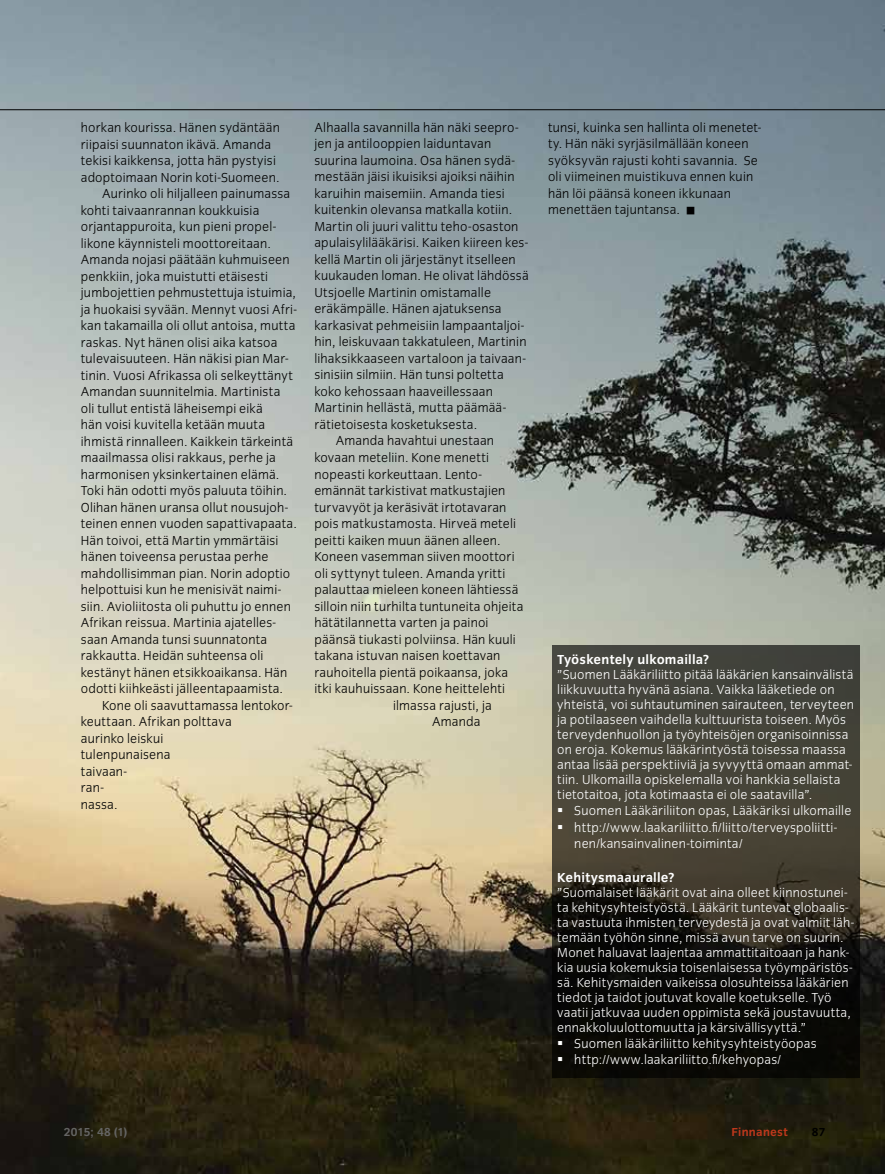
<style>
.page{position:relative;width:885px;height:1174px;background:#fff}
.page>*{position:absolute;margin:0;border:0;box-sizing:border-box;transform-origin:0 0}
.t1{font:300 13.5px/16.5px "Congress Sans";letter-spacing:.015em;color:#000}
.t2{font:300 13.5px/15px "Congress Sans";letter-spacing:.015em;color:#fff}
.t3{font:700 13.5px "Congress Sans";letter-spacing:.015em;color:#fff}
.t4{font:700 12px "Congress Sans";letter-spacing:.015em;color:#646463}
.t5{font:700 12px "Congress Sans";letter-spacing:.02em;color:#be381c}
.t6{font:700 12px "Congress Sans";color:#000}
</style>
<div class="page">
<img style="left:0;top:0;width:884px;height:1174px">
<hr style="left:0;top:109px;width:884px;height:1px;background:#000">
<svg style="left:552px;top:645px;width:307px;height:432px;background:#2e2c24"></svg>
<svg style="left:686px;top:207px;width:8px;height:7px"></svg>
<svg style="left:558px;top:808px;width:4px;height:4px"></svg>
<svg style="left:558px;top:824px;width:4px;height:4px"></svg>
<svg style="left:558px;top:1041px;width:4px;height:4px"></svg>
<svg style="left:558px;top:1057px;width:4px;height:4px"></svg>
<p class="t1" style="left:81px;top:119px;width:200px">horkan kourissa. Hänen sydäntään</p>
<p class="t1" style="left:81px;top:136px;width:192px">riipaisi suunnaton ikävä. Amanda</p>
<p class="t1" style="left:81px;top:152px;width:196px">tekisi kaikkensa, jotta hän pystyisi</p>
<p class="t1" style="left:81px;top:169px;width:200px">adoptoimaan Norin koti-Suomeen.</p>
<p class="t1" style="left:102px;top:185px;width:190px">Aurinko oli hiljalleen painumassa</p>
<p class="t1" style="left:81px;top:202px;width:180px">kohti taivaanrannan koukkuisia</p>
<p class="t1" style="left:81px;top:218px;width:197px">orjantappuroita, kun pieni propel‑</p>
<p class="t1" style="left:81px;top:235px;width:191px">likone käynnisteli moottoreitaan.</p>
<p class="t1" style="left:81px;top:251px;width:210px">Amanda nojasi päätään kuhmuiseen</p>
<p class="t1" style="left:81px;top:268px;width:189px">penkkiin, joka muistutti etäisesti</p>
<p class="t1" style="left:81px;top:284px;width:217px">jumbojettien pehmustettuja istuimia,</p>
<p class="t1" style="left:81px;top:301px;width:218px">ja huokaisi syvään. Mennyt vuosi Afri‑</p>
<p class="t1" style="left:81px;top:317px;width:216px">kan takamailla oli ollut antoisa, mutta</p>
<p class="t1" style="left:81px;top:334px;width:198px">raskas. Nyt hänen olisi aika katsoa</p>
<p class="t1" style="left:81px;top:350px;width:209px">tulevaisuuteen. Hän näkisi pian Mar‑</p>
<p class="t1" style="left:81px;top:367px;width:213px">tinin. Vuosi Afrikassa oli selkeyttänyt</p>
<p class="t1" style="left:81px;top:383px;width:201px">Amandan suunnitelmia. Martinista</p>
<p class="t1" style="left:81px;top:400px;width:183px">oli tullut entistä läheisempi eikä</p>
<p class="t1" style="left:81px;top:416px;width:186px">hän voisi kuvitella ketään muuta</p>
<p class="t1" style="left:81px;top:433px;width:214px">ihmistä rinnalleen. Kaikkein tärkeintä</p>
<p class="t1" style="left:81px;top:449px;width:196px">maailmassa olisi rakkaus, perhe ja</p>
<p class="t1" style="left:81px;top:466px;width:200px">harmonisen yksinkertainen elämä.</p>
<p class="t1" style="left:81px;top:482px;width:208px">Toki hän odotti myös paluuta töihin.</p>
<p class="t1" style="left:81px;top:499px;width:209px">Olihan hänen uransa ollut nousujoh‑</p>
<p class="t1" style="left:81px;top:515px;width:217px">teinen ennen vuoden sapattivapaata.</p>
<p class="t1" style="left:81px;top:532px;width:199px">Hän toivoi, että Martin ymmärtäisi</p>
<p class="t1" style="left:81px;top:548px;width:189px">hänen toiveensa perustaa perhe</p>
<p class="t1" style="left:81px;top:565px;width:211px">mahdollisimman pian. Norin adoptio</p>
<p class="t1" style="left:81px;top:581px;width:202px">helpottuisi kun he menisivät naimi‑</p>
<p class="t1" style="left:81px;top:598px;width:212px">siin. Avioliitosta oli puhuttu jo ennen</p>
<p class="t1" style="left:81px;top:614px;width:197px">Afrikan reissua. Martinia ajatelles‑</p>
<p class="t1" style="left:81px;top:631px;width:188px">saan Amanda tunsi suunnatonta</p>
<p class="t1" style="left:81px;top:647px;width:184px">rakkautta. Heidän suhteensa oli</p>
<p class="t1" style="left:81px;top:664px;width:208px">kestänyt hänen etsikkoaikansa. Hän</p>
<p class="t1" style="left:81px;top:680px;width:204px">odotti kiihkeästi jälleentapaamista.</p>
<p class="t1" style="left:102px;top:697px;width:192px">Kone oli saavuttamassa lentokor‑</p>
<p class="t1" style="left:81px;top:713px;width:152px">keuttaan. Afrikan polttava</p>
<p class="t1" style="left:81px;top:730px;width:84px">aurinko leiskui</p>
<p class="t1" style="left:81px;top:746px;width:91px">tulenpunaisena</p>
<p class="t1" style="left:81px;top:763px;width:48px">taivaan‑</p>
<p class="t1" style="left:81px;top:779px;width:25px">ran‑</p>
<p class="t1" style="left:81px;top:796px;width:38px">nassa.</p>
<p class="t1" style="left:314px;top:119px;width:206px">Alhaalla savannilla hän näki seepro‑</p>
<p class="t1" style="left:314px;top:136px;width:178px">jen ja antilooppien laiduntavan</p>
<p class="t1" style="left:314px;top:152px;width:202px">suurina laumoina. Osa hänen sydä‑</p>
<p class="t1" style="left:314px;top:169px;width:202px">mestään jäisi ikuisiksi ajoiksi näihin</p>
<p class="t1" style="left:314px;top:185px;width:192px">karuihin maisemiin. Amanda tiesi</p>
<p class="t1" style="left:314px;top:202px;width:199px">kuitenkin olevansa matkalla kotiin.</p>
<p class="t1" style="left:314px;top:218px;width:205px">Martin oli juuri valittu teho-osaston</p>
<p class="t1" style="left:314px;top:235px;width:215px">apulaisylilääkärisi. Kaiken kiireen kes‑</p>
<p class="t1" style="left:314px;top:251px;width:203px">kellä Martin oli järjestänyt itselleen</p>
<p class="t1" style="left:314px;top:268px;width:216px">kuukauden loman. He olivat lähdössä</p>
<p class="t1" style="left:314px;top:284px;width:178px">Utsjoelle Martinin omistamalle</p>
<p class="t1" style="left:314px;top:301px;width:189px">eräkämpälle. Hänen ajatuksensa</p>
<p class="t1" style="left:314px;top:317px;width:211px">karkasivat pehmeisiin lampaantaljoi‑</p>
<p class="t1" style="left:314px;top:334px;width:214px">hin, leiskuvaan takkatuleen, Martinin</p>
<p class="t1" style="left:314px;top:350px;width:213px">lihaksikkaaseen vartaloon ja taivaan‑</p>
<p class="t1" style="left:314px;top:367px;width:191px">sinisiin silmiin. Hän tunsi poltetta</p>
<p class="t1" style="left:314px;top:383px;width:180px">koko kehossaan haaveillessaan</p>
<p class="t1" style="left:314px;top:400px;width:193px">Martinin hellästä, mutta päämää‑</p>
<p class="t1" style="left:314px;top:416px;width:164px">rätietoisesta kosketuksesta.</p>
<p class="t1" style="left:335px;top:433px;width:160px">Amanda havahtui unestaan</p>
<p class="t1" style="left:314px;top:449px;width:176px">kovaan meteliin. Kone menetti</p>
<p class="t1" style="left:314px;top:466px;width:169px">nopeasti korkeuttaan. Lento‑</p>
<p class="t1" style="left:314px;top:482px;width:192px">emännät tarkistivat matkustajien</p>
<p class="t1" style="left:314px;top:499px;width:193px">turvavyöt ja keräsivät irtotavaran</p>
<p class="t1" style="left:314px;top:515px;width:203px">pois matkustamosta. Hirveä meteli</p>
<p class="t1" style="left:314px;top:532px;width:188px">peitti kaiken muun äänen alleen.</p>
<p class="t1" style="left:314px;top:548px;width:202px">Koneen vasemman siiven moottori</p>
<p class="t1" style="left:314px;top:565px;width:192px">oli syttynyt tuleen. Amanda yritti</p>
<p class="t1" style="left:314px;top:581px;width:205px">palauttaa mieleen koneen lähtiessä</p>
<p class="t1" style="left:314px;top:598px;width:210px">silloin niin turhilta tuntuneita ohjeita</p>
<p class="t1" style="left:314px;top:614px;width:176px">hätätilannetta varten ja painoi</p>
<p class="t1" style="left:314px;top:631px;width:203px">päänsä tiukasti polviinsa. Hän kuuli</p>
<p class="t1" style="left:314px;top:647px;width:187px">takana istuvan naisen koettavan</p>
<p class="t1" style="left:314px;top:664px;width:195px">rauhoitella pientä poikaansa, joka</p>
<p class="t1" style="left:314px;top:680px;width:192px">itki kauhuissaan. Kone heittelehti</p>
<p class="t1" style="left:393px;top:697px;width:100px">ilmassa rajusti, ja</p>
<p class="t1" style="left:432px;top:713px;width:50px">Amanda</p>
<p class="t1" style="left:548px;top:119px;width:215px">tunsi, kuinka sen hallinta oli menetet‑ ty. Hän näki syrjäsilmällään koneen syöksyvän rajusti kohti savannia. Se oli viimeinen muistikuva ennen kuin hän löi päänsä koneen ikkunaan menettäen tajuntansa.</p>
<p class="t3" style="left:557px;top:652px;width:153px">Työskentely ulkomailla?</p>
<p class="t2" style="left:557px;top:667px;width:298px">”Suomen Lääkäriliitto pitää lääkärien kansainvälistä liikkuvuutta hyvänä asiana. Vaikka lääketiede on yhteistä, voi suhtautuminen sairauteen, terveyteen ja potilaaseen vaihdella kulttuurista toiseen. Myös terveydenhuollon ja työyhteisöjen organisoinnissa on eroja. Kokemus lääkärintyöstä toisessa maassa antaa lisää perspektiiviä ja syvyyttä omaan ammat‑ tiin. Ulkomailla opiskelemalla voi hankkia sellaista tietotaitoa, jota kotimaasta ei ole saatavilla”.</p>
<p class="t2" style="left:574px;top:803px;width:278px;line-height:16.2px">Suomen Lääkäriliiton opas, Lääkäriksi ulkomaille http://www.laakariliitto.fi/liitto/terveyspoliitti‑ nen/kansainvalinen-toiminta/</p>
<p class="t3" style="left:557px;top:870px;width:119px">Kehitysmaauralle?</p>
<p class="t2" style="left:557px;top:885px;width:292px">”Suomalaiset lääkärit ovat aina olleet kiinnostunei‑</p>
<p class="t2" style="left:557px;top:900px;width:293px">ta kehitysyhteistyöstä. Lääkärit tuntevat globaalis‑</p>
<p class="t2" style="left:557px;top:915px;width:298px">ta vastuuta ihmisten terveydestä ja ovat valmiit läh‑</p>
<p class="t2" style="left:557px;top:930px;width:288px">temään työhön sinne, missä avun tarve on suurin.</p>
<p class="t2" style="left:557px;top:945px;width:294px">Monet haluavat laajentaa ammattitaitoaan ja hank‑</p>
<p class="t2" style="left:557px;top:960px;width:297px">kia uusia kokemuksia toisenlaisessa työympäristös‑</p>
<p class="t2" style="left:557px;top:975px;width:293px">sä. Kehitysmaiden vaikeissa olosuhteissa lääkärien</p>
<p class="t2" style="left:557px;top:990px;width:276px">tiedot ja taidot joutuvat kovalle koetukselle. Työ</p>
<p class="t2" style="left:557px;top:1005px;width:295px">vaatii jatkuvaa uuden oppimista sekä joustavuutta,</p>
<p class="t2" style="left:557px;top:1020px;width:250px">ennakkoluulottomuutta ja kärsivällisyyttä.”</p>
<p class="t2" style="left:574px;top:1036px;width:244px">Suomen lääkäriliitto kehitysyhteistyöopas</p>
<p class="t2" style="left:574px;top:1052px;width:208px">http://www.laakariliitto.fi/kehyopas/</p>
<p class="t4" style="left:64px;top:1125px;width:65px">2015; 48 (1)</p>
<p class="t5" style="left:731px;top:1125px;width:58px">Finnanest</p>
<p class="t6" style="left:811px;top:1125px;width:15px">87</p>
</div>
